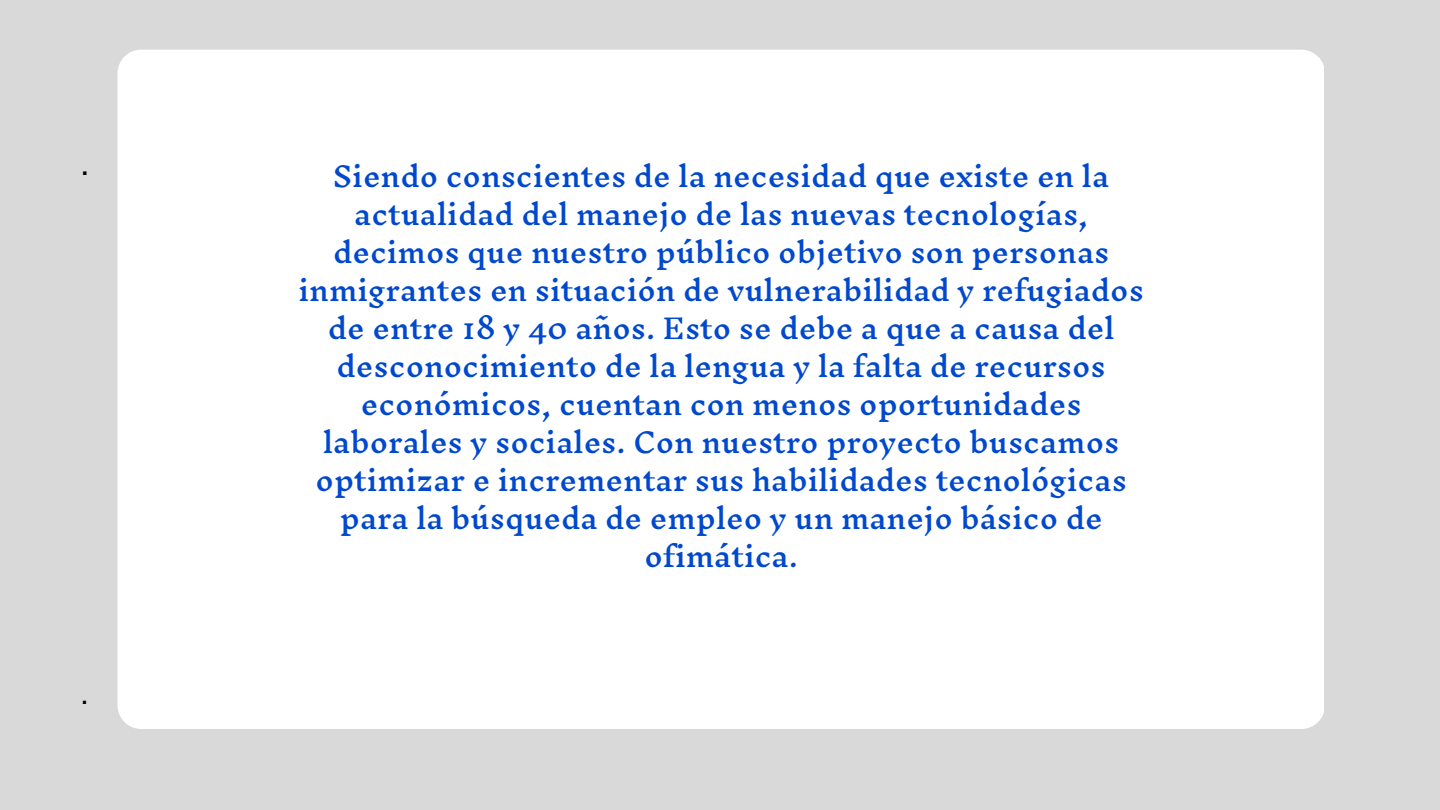
<style>
.page{position:relative;width:1440px;height:810px;background:#d9d9d9}
.page>*{position:absolute;margin:0;border:0;box-sizing:border-box;transform-origin:0 0}
.t1{font:32.7px "Muli";color:#000}
.t2{font:29.8px "Muli";color:#000}
.t3{font:500 27.3px/38px "Inknut Antiqua";color:#0048cd;text-align:center}
</style>
<div class="page">
<div style="left:117px;top:50px;width:1207px;height:679px;background:#fff;border-radius:24px"></div>
<p class="t1" style="left:81px;top:142px;width:9px">.</p>
<p class="t2" style="left:81px;top:674px;width:8px">.</p>
<p class="t3" style="left:299px;top:159px;width:847px">Siendo conscientes de la necesidad que existe en la actualidad del manejo de las nuevas tecnologías, decimos que nuestro público objetivo son personas inmigrantes en situación de vulnerabilidad y refugiados de entre 18 y 40 años. Esto se debe a que a causa del desconocimiento de la lengua y la falta de recursos económicos, cuentan con menos oportunidades laborales y sociales. Con nuestro proyecto buscamos optimizar e incrementar sus habilidades tecnológicas para la búsqueda de empleo y un manejo básico de ofimática.</p>
</div>
